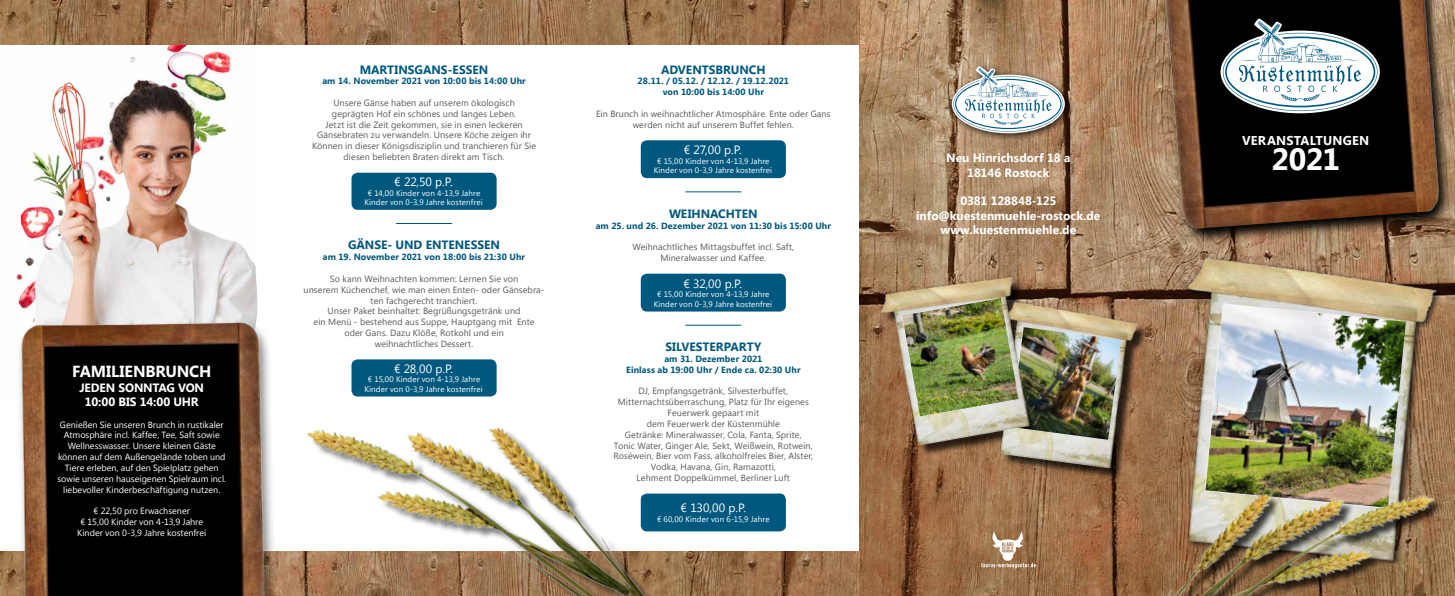
<style>
.page{position:relative;width:1455px;height:596px;background:#fff}
.page>*{position:absolute;margin:0;border:0;box-sizing:border-box;transform-origin:0 0}
.t1{font:700 30.6px "Microsoft New Tai Lue";color:#fff}
.t2{font:700 16px "Microsoft New Tai Lue";letter-spacing:-.005em;color:#fff}
.t3{font:700 12.8px "Microsoft New Tai Lue";letter-spacing:.015em;color:#fff}
.t4{font:700 12px/14.4px "Microsoft New Tai Lue";color:#fff;text-align:center}
.t5{font:700 12px "Microsoft New Tai Lue";color:#00587e}
.t6{font:12px "Microsoft New Tai Lue";letter-spacing:-.01em;color:#fff}
.t7{font:9px/10.8px "Microsoft New Tai Lue";letter-spacing:.01em;color:#58595b;text-align:center}
.t8{font:9px/10.8px "Microsoft New Tai Lue";color:#fff;text-align:center}
.t9{font:700 9px/10.8px "Microsoft New Tai Lue";letter-spacing:.01em;color:#00587e;text-align:center}
.t10{font:8px/9.6px "Microsoft New Tai Lue";letter-spacing:.015em;color:#fff;text-align:center}
</style>
<div class="page">
<img style="left:0;top:44px;width:253px;height:265px">
<img style="left:859px;top:0;width:595px;height:595px">
<div style="left:947px;top:63px;width:125px;height:78px;background:#000;opacity:.75"></div>
<svg style="left:951px;top:66px;width:113px;height:67px"></svg>
<img style="left:0;top:0;width:629px;height:44px">
<img style="left:686px;top:551px;width:173px;height:44px">
<img style="left:629px;top:0;width:230px;height:44px">
<img style="left:1162px;top:256px;width:274px;height:91px">
<img style="left:1205px;top:304px;width:200px;height:43px">
<svg style="left:1156px;top:230px;width:296px;height:14px;background:#937457"></svg>
<img style="left:1153px;top:0;width:300px;height:230px">
<div style="left:1222px;top:21px;width:169px;height:104px;background:#000"></div>
<svg style="left:1220px;top:18px;width:159px;height:95px"></svg>
<div style="left:1090px;top:492px;width:354px;height:103px;background:#000;opacity:.75"></div>
<img style="left:1105px;top:347px;width:349px;height:248px">
<div style="left:640px;top:140px;width:145px;height:38px;background:#00587e;border-radius:6px"></div>
<hr style="left:685px;top:191px;width:56px;height:1px;background:#00587e">
<div style="left:640px;top:273px;width:145px;height:38px;background:#00587e;border-radius:6px"></div>
<hr style="left:685px;top:325px;width:56px;height:1px;background:#00587e">
<div style="left:640px;top:493px;width:145px;height:38px;background:#00587e;border-radius:6px"></div>
<div style="left:351px;top:173px;width:145px;height:37px;background:#00587e;border-radius:6px"></div>
<hr style="left:396px;top:223px;width:56px;height:1px;background:#00587e">
<div style="left:883px;top:279px;width:266px;height:200px;background:#000;opacity:.75"></div>
<img style="left:986px;top:301px;width:152px;height:168px">
<img style="left:1037px;top:327px;width:84px;height:112px">
<img style="left:877px;top:272px;width:160px;height:175px">
<img style="left:902px;top:298px;width:116px;height:118px">
<svg style="left:980px;top:531px;width:55px;height:37px;background:#ae8e70"></svg>
<div style="left:309px;top:425px;width:377px;height:170px;background:#000;opacity:.5"></div>
<img style="left:283px;top:359px;width:366px;height:236px">
<img style="left:23px;top:71px;width:235px;height:241px">
<img style="left:7px;top:312px;width:267px;height:283px">
<h2 class="t2" style="left:72px;top:362px;width:138px">Familien brunch</h2>
<h3 class="t4" style="left:85px;top:381px;width:119px;text-align:left;text-indent:-5px">jeden Sonntag von<br>10:00 bis 14:00 Uhr</h3>
<p class="t8" style="left:57px;top:419px;width:170px">Genießen Sie unseren Brunch in rustikaler Atmosphäre incl. Kaffee, Tee, Saft sowie Wellnesswasser. Unsere kleinen Gäste können auf dem Außengelände toben und Tiere erleben, auf den Spielplatz gehen sowie unseren hauseigenen Spielraum incl. liebevoller Kinderbeschäftigung nutzen.</p>
<p class="t8" style="left:77px;top:506px;width:131px">€ 22,50 pro Erwachsener<br>€ 15,00 Kinder von 4-13,9 Jahre<br>Kinder von 0-3,9 Jahre kostenfrei</p>
<h3 class="t5" style="left:360px;top:62px;width:128px">Martin sgan s-Essen</h3>
<p class="t9" style="left:322px;top:76px;width:205px">am 14. November 2021 von 10:00 bis 14:00 Uhr</p>
<p class="t7" style="left:312px;top:98px;width:225px">Unsere Gänse haben auf unserem ökologisch geprägten Hof ein schönes und langes Leben.<br>Jetzt ist die Zeit gekommen, sie in einen leckeren Gänsebraten zu verwandeln. Unsere Köche zeigen ihr Können in dieser Königsdisziplin und tranchieren für Sie diesen beliebten Braten direkt am Tisch.</p>
<h3 class="t6" style="left:394px;top:175px;width:60px">€ 22,50 p.P.</h3>
<p class="t10" style="left:364px;top:189px;width:120px">€ 14,00 Kinder von 4-13,9 Jahre<br>Kinder von 0-3,9 Jahre kostenfrei</p>
<h3 class="t5" style="left:348px;top:238px;width:151px">Gänse- un d Enten essen</h3>
<p class="t9" style="left:323px;top:252px;width:204px">am 19. November 2021 von 18:00 bis 21:30 Uhr</p>
<p class="t7" style="left:303px;top:274px;width:242px">So kann Weihnachten kommen: Lernen Sie von<br>unserem Küchenchef, wie man einen Enten- oder Gänsebra&shy;ten fachgerecht tranchiert.<br>Unser Paket beinhaltet: Begrüßungsgetränk und<br>ein Menü - bestehend aus Suppe, Hauptgang mit Ente oder Gans. Dazu Klöße, Rotkohl und ein<br>weihnachtliches Dessert.</p>
<h3 class="t6" style="left:394px;top:361px;width:61px">€ 28,00 p.P.</h3>
<p class="t10" style="left:364px;top:375px;width:120px">€ 15,00 Kinder von 4-13,9 Jahre<br>Kinder von 0-3,9 Jahre kostenfrei</p>
<h3 class="t5" style="left:661px;top:62px;width:104px">Adventsbrunch</h3>
<p class="t9" style="left:637px;top:76px;width:153px">28.11. / 05.12. / 12.12. / 19.12.2021 von 10:00 bis 14:00 Uhr</p>
<p class="t7" style="left:596px;top:109px;width:236px">Ein Brunch in weihnachtlicher Atmosphäre. Ente oder Gans werden nicht auf unserem Buffet fehlen.</p>
<h3 class="t6" style="left:683px;top:143px;width:59px">€ 27,00 p.P.</h3>
<p class="t10" style="left:653px;top:157px;width:120px">€ 15,00 Kinder von 4-13,9 Jahre<br>Kinder von 0-3,9 Jahre kostenfrei</p>
<h3 class="t5" style="left:669px;top:206px;width:88px">Weihnachten</h3>
<p class="t9" style="left:595px;top:221px;width:237px">am 25. und 26. Dezember 2021 von 11:30 bis 15:00 Uhr</p>
<p class="t7" style="left:632px;top:242px;width:163px">Weihnachtliches Mittagsbuffet incl. Saft,<br>Mineralwasser und Kaffee.</p>
<h3 class="t6" style="left:683px;top:276px;width:60px">€ 32,00 p.P.</h3>
<p class="t10" style="left:653px;top:290px;width:120px">€ 15,00 Kinder von 4-13,9 Jahre<br>Kinder von 0-3,9 Jahre kostenfrei</p>
<h3 class="t5" style="left:665px;top:340px;width:97px">Silvesterparty</h3>
<p class="t9" style="left:626px;top:354px;width:176px">am 31. Dezember 2021<br>Einlass ab 19:00 Uhr / Ende ca. 02:30 Uhr</p>
<p class="t7" style="left:613px;top:386px;width:201px">DJ, Empfangsgetränk, Silvesterbuffet, Mitternachtsüberraschung, Platz für Ihr eigenes Feuerwerk gepaart mit<br>dem Feuerwerk der Küstenmühle<br>Getränke: Mineralwasser, Cola, Fanta, Sprite, Tonic Water, Ginger Ale, Sekt, Weißwein, Rotwein, Roséwein, Bier vom Fass, alkoholfreies Bier, Alster, Vodka, Havana, Gin, Ramazotti,<br>Lehment Doppelkümmel, Berliner Luft</p>
<h3 class="t6" style="left:680px;top:500px;width:67px">€ 130,00 p.P.</h3>
<p class="t10" style="left:657px;top:514px;width:114px">€ 60,00 Kinder von 6-15,9 Jahre</p>
<h3 class="t4" style="left:946px;top:152px;width:126px">Neu Hinrichsdorf 18 a<br>18146 Rostock</h3>
<h3 class="t4" style="left:916px;top:195px;width:186px">0381 128848-125 info@kuestenmuehle-rostock.de www.kuestenmuehle.de</h3>
<h3 class="t3" style="left:1241px;top:133px;width:126px">Veran staltun gen</h3>
<h1 class="t1" style="left:1271px;top:142px;width:70px">2021</h1>
</div>
